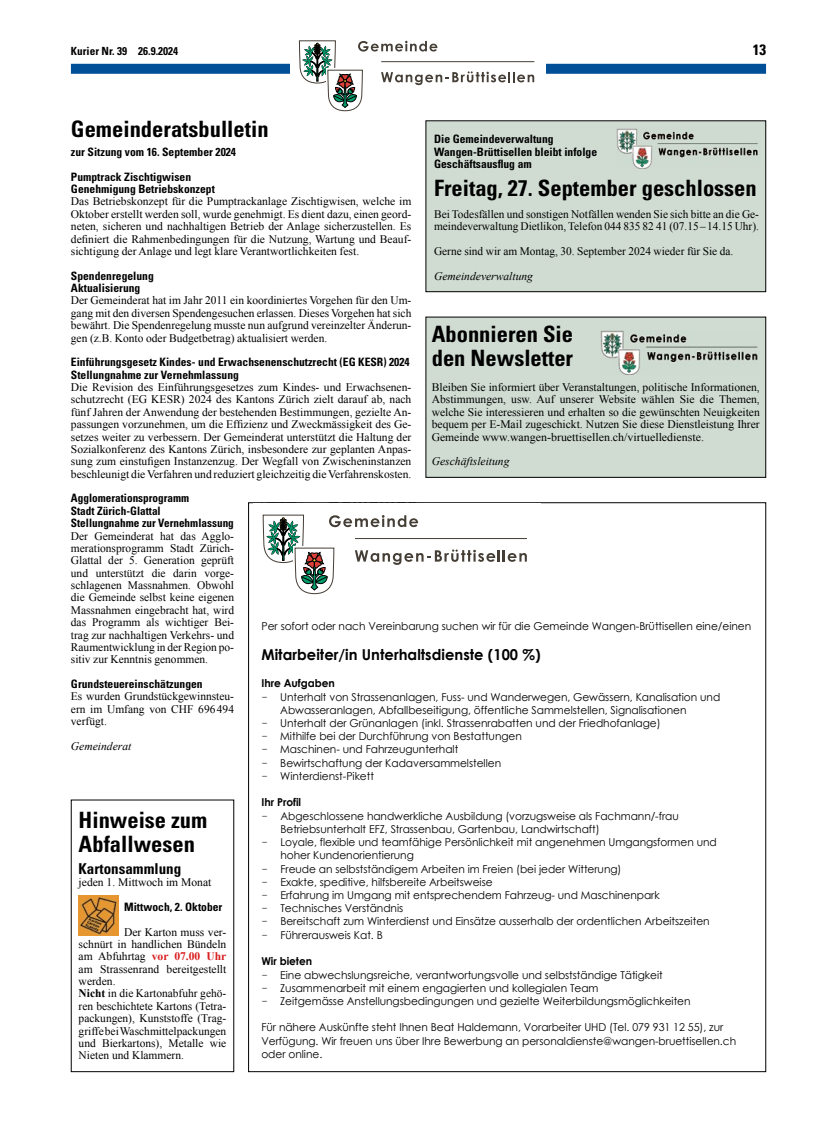
<style>
.page{position:relative;width:837px;height:1134px;background:#fff}
.page>*{position:absolute;margin:0;border:0;box-sizing:border-box;transform-origin:0 0}
.Titel{font:700 condensed 22.5px "Univers LT Pro";color:#000}
.Lead{font:700 condensed 22.5px/24.8px "Univers LT Pro";color:#000}
.Kastentitel_NEU{font:700 condensed 22.5px/23.8px "Univers LT Pro";color:#000}
.t1{font:700 15px "Century Gothic";letter-spacing:.005em;color:#000}
.Kasten_Lauftext_Abfall{font:700 condensed 15px "Univers LT Pro";color:#000}
.Lauftext{font:11.5px/12.4px "Times New Roman";color:#000;text-align:justify}
.Lead-2{font:700 condensed 11.5px/12.4px "Univers LT Pro";color:#000}
.Kasten_Lead_Abfall{font:11.5px/12.4px "Times New Roman";color:#000;text-align:justify}
.LT_kursiv{font:italic 11.5px "Times New Roman";color:#000}
.Lauftext-2{font:italic 11.5px "Times New Roman";color:#000}
.Kasten_Lead_Abfall-2{font:700 condensed 11.5px "Univers LT Pro";color:#000}
.t2{font:700 condensed 11.25px "Univers LT Pro";color:#000}
.t3{font:10.88px/13.2px "Century Gothic";letter-spacing:-.005em;color:#000}
.t4{font:700 10.88px "Century Gothic";letter-spacing:-.005em;color:#000}
.s1{font-family:"Simplified Arabic Fixed"}
.s2{font-weight:700;color:#d81c1e}
.s3{font-weight:700}
</style>
<div class="page">
<div style="left:71px;top:64px;width:694px;height:10px;background:#004f97"></div>
<div style="left:291px;top:30px;width:255px;height:88px;background:#fff"></div>
<svg style="left:298px;top:40px;width:236px;height:71px"></svg>
<div style="left:426px;top:121px;width:339px;height:171px;background:#d0dcd2"></div>
<div style="left:425px;top:120px;width:340px;height:172px;border:1px solid #000"></div>
<img style="left:616px;top:129px;width:144px;height:39px">
<div style="left:426px;top:317px;width:339px;height:160px;background:#d0dcd2"></div>
<div style="left:425px;top:317px;width:340px;height:161px;border:1px solid #000"></div>
<img style="left:600px;top:330px;width:158px;height:44px">
<img style="left:79px;top:895px;width:40px;height:40px">
<svg style="left:262px;top:514px;width:264px;height:80px"></svg>
<p class="t2" style="left:71px;top:44px;width:109px">Kurier Nr. 39 26.9.2024</p>
<h2 class="Kasten_Lauftext_Abfall" style="left:752px;top:41px;width:15px">13</h2>
<p class="Titel" style="left:71px;top:115px;width:199px">Gemeinderatsbulletin</p>
<p class="Lead-2" style="left:71px;top:145px;width:167px">zur Sitzung vom 16. September 2024</p>
<p class="Lead-2" style="left:434px;top:133px;width:121px">Die Gemeindeverwaltung</p>
<p class="Lead-2" style="left:434px;top:145px;width:164px">Wangen-Brüttisellen bleibt infolge<br>Geschäftsausflug am</p>
<p class="Titel" style="left:434px;top:174px;width:324px">Freitag, 27. September geschlossen</p>
<p class="Lauftext" style="left:434px;top:208px;width:326px">Bei Todesfällen und sonstigen Notfällen wenden Sie sich bitte an die Ge&shy;meindeverwaltung Dietlikon, Telefon 044 835 82 41 (07.15–14.15 Uhr).</p>
<p class="Lauftext" style="left:434px;top:245px;width:300px">Gerne sind wir am Montag, 30. September 2024 wieder für Sie da.</p>
<p class="Lauftext-2" style="left:434px;top:268px;width:100px">Gemeindeverwaltung</p>
<p class="Lead-2" style="left:71px;top:170px;width:122px">Pumptrack Zischtigwisen</p>
<p class="Lead-2" style="left:71px;top:183px;width:145px">Genehmigung Betriebskonzept</p>
<p class="Lauftext" style="left:71px;top:195px;width:342px">Das Betriebskonzept für die Pumptrackanlage Zischtigwisen, welche im Oktober erstellt werden soll, wurde genehmigt. Es dient dazu, einen geord&shy;neten, sicheren und nachhaltigen Betrieb der Anlage sicherzustellen. Es definiert die Rahmenbedingungen für die Nutzung, Wartung und Beauf&shy;sichtigung der Anlage und legt klare Verantwortlichkeiten fest.</p>
<p class="Lead-2" style="left:71px;top:269px;width:84px">Spendenregelung</p>
<p class="Lead-2" style="left:71px;top:282px;width:71px">Aktualisierung</p>
<p class="Lauftext" style="left:71px;top:294px;width:342px">Der Gemeinderat hat im Jahr 2011 ein koordiniertes Vorgehen für den Um&shy;gang mit den diversen Spendengesuchen erlassen. Dieses Vorgehen hat sich bewährt. Die Spendenregelung musste nun aufgrund vereinzelter Änderun&shy;gen (z.B. Konto oder Budgetbetrag) aktualisiert werden.</p>
<p class="Lead-2" style="left:71px;top:356px;width:340px">Einführungsgesetz Kindes- und Erwachsenenschutzrecht (EG KESR) 2024</p>
<p class="Lead-2" style="left:71px;top:368px;width:169px">Stellungnahme zur Vernehmlassung</p>
<p class="Lauftext" style="left:71px;top:381px;width:342px">Die Revision des Einführungsgesetzes zum Kindes- und Erwachsenen&shy;schutzrecht (EG KESR) 2024 des Kantons Zürich zielt darauf ab, nach fünf Jahren der Anwendung der bestehenden Bestimmungen, gezielte An&shy;passungen vorzunehmen, um die Effizienz und Zweckmässigkeit des Ge&shy;setzes weiter zu verbessern. Der Gemeinderat unterstützt die Haltung der Sozialkonferenz des Kantons Zürich, insbesondere zur geplanten Anpas&shy;sung zum einstufigen Instanzenzug. Der Wegfall von Zwischeninstanzen beschleunigt die Verfahren und reduziert gleichzeitig die Verfahrenskosten.</p>
<p class="Lead-2" style="left:71px;top:492px;width:120px">Agglomerationsprogramm<br>Stadt Zürich-Glattal</p>
<p class="Lead-2" style="left:71px;top:517px;width:164px">Stellungnahme zur Vernehmlassung</p>
<p class="Lauftext" style="left:71px;top:529px;width:165px">Der Gemeinderat hat das Agglo&shy;merationsprogramm Stadt Zürich-Glattal der 5. Generation geprüft und unterstützt die darin vorge&shy;schlagenen Massnahmen. Obwohl die Gemeinde selbst keine eigenen Massnahmen eingebracht hat, wird das Programm als wichtiger Bei&shy;trag zur nachhaltigen Verkehrs- und Raumentwicklung in der Region po&shy;sitiv zur Kenntnis genommen.</p>
<p class="Lead-2" style="left:71px;top:678px;width:133px">Grundsteuereinschätzungen</p>
<p class="Lauftext" style="left:71px;top:690px;width:164px">Es wurden Grundstückgewinnsteu&shy;ern im Umfang von CHF 696 494 verfügt.</p>
<p class="LT_kursiv" style="left:71px;top:738px;width:62px">Gemeinderat</p>
<p class="Lead" style="left:431px;top:321px;width:143px">Abonnieren Sie den Newsletter</p>
<p class="Lauftext" style="left:431px;top:381px;width:329px">Bleiben Sie informiert über Veranstaltungen, politische Informationen, Abstimmungen, usw. Auf unserer Website wählen Sie die Themen, welche Sie interessieren und erhalten so die gewünschten Neuigkeiten bequem per E-Mail zugeschickt. Nutzen Sie diese Dienstleistung Ihrer Gemeinde www.wangen-bruettisellen.ch/virtuelledienste.</p>
<p class="LT_kursiv" style="left:431px;top:453px;width:79px">Geschäftsleitung</p>
<p class="t3" style="left:261px;top:619px;width:491px">Per sofort oder nach Vereinbarung suchen wir für die Gemeinde Wangen-Brüttisellen eine/einen</p>
<p class="t1" style="left:261px;top:643px;width:280px">Mitarbeiter/in Unterhaltsdienste (100 %)</p>
<p class="t4" style="left:261px;top:675px;width:75px">Ihre Aufgaben</p>
<p class="t3" style="left:280px;top:690px;width:441px;text-indent:-19px"><span class="s1">-</span> Unterhalt von Strassenanlagen, Fuss- und Wanderwegen, Gewässern, Kanalisation und<br>Abwasseranlagen, Abfallbeseitigung, öffentliche Sammelstellen, Signalisationen</p>
<p class="t3" style="left:261px;top:716px;width:400px"><span class="s1">-</span> Unterhalt der Grünanlagen (inkl. Strassenrabatten und der Friedhofanlage)</p>
<p class="t3" style="left:261px;top:729px;width:262px"><span class="s1">-</span> Mithilfe bei der Durchführung von Bestattungen</p>
<p class="t3" style="left:261px;top:743px;width:198px"><span class="s1">-</span> Maschinen- und Fahrzeugunterhalt</p>
<p class="t3" style="left:261px;top:756px;width:241px"><span class="s1">-</span> Bewirtschaftung der Kadaversammelstellen</p>
<p class="t3" style="left:261px;top:769px;width:114px"><span class="s1">-</span> Winterdienst-Pikett</p>
<p class="t4" style="left:261px;top:794px;width:41px">Ihr Profil</p>
<p class="t3" style="left:280px;top:809px;width:400px;text-indent:-19px"><span class="s1">-</span> Abgeschlossene handwerkliche Ausbildung (vorzugsweise als Fachmann/-frau<br>Betriebsunterhalt EFZ, Strassenbau, Gartenbau, Landwirtschaft)</p>
<p class="t3" style="left:280px;top:835px;width:438px;text-indent:-19px"><span class="s1">-</span> Loyale, flexible und teamfähige Persönlichkeit mit angenehmen Umgangsformen und hoher Kundenorientierung</p>
<p class="t3" style="left:261px;top:862px;width:361px"><span class="s1">-</span> Freude an selbstständigem Arbeiten im Freien (bei jeder Witterung)</p>
<p class="t3" style="left:261px;top:875px;width:233px"><span class="s1">-</span> Exakte, speditive, hilfsbereite Arbeitsweise</p>
<p class="t3" style="left:261px;top:888px;width:400px"><span class="s1">-</span> Erfahrung im Umgang mit entsprechendem Fahrzeug- und Maschinenpark</p>
<p class="t3" style="left:261px;top:901px;width:143px"><span class="s1">-</span> Technisches Verständnis</p>
<p class="t3" style="left:261px;top:915px;width:449px"><span class="s1">-</span> Bereitschaft zum Winterdienst und Einsätze ausserhalb der ordentlichen Arbeitszeiten</p>
<p class="t3" style="left:261px;top:928px;width:123px"><span class="s1">-</span> Führerausweis Kat. B</p>
<p class="t4" style="left:261px;top:953px;width:52px">Wir bieten</p>
<p class="t3" style="left:261px;top:968px;width:402px"><span class="s1">-</span> Eine abwechslungsreiche, verantwortungsvolle und selbstständige Tätigkeit</p>
<p class="t3" style="left:261px;top:981px;width:338px"><span class="s1">-</span> Zusammenarbeit mit einem engagierten und kollegialen Team</p>
<p class="t3" style="left:261px;top:994px;width:430px"><span class="s1">-</span> Zeitgemässe Anstellungsbedingungen und gezielte Weiterbildungsmöglichkeiten</p>
<p class="t3" style="left:261px;top:1021px;width:476px">Für nähere Auskünfte steht Ihnen Beat Haldemann, Vorarbeiter UHD (Tel. 079 931 12 55), zur<br>Verfügung. Wir freuen uns über Ihre Bewerbung an personaldienste@wangen-bruettisellen.ch oder online.</p>
<p class="Kastentitel_NEU" style="left:79px;top:808px;width:130px">Hinweise zum<br>Abfallwesen</p>
<p class="Kasten_Lauftext_Abfall" style="left:79px;top:859px;width:104px">Kartonsammlung</p>
<p class="Kasten_Lead_Abfall" style="left:79px;top:876px;width:134px">jeden 1. Mittwoch im Monat</p>
<p class="Kasten_Lead_Abfall-2" style="left:124px;top:900px;width:100px">Mittwoch, 2. Oktober</p>
<p class="Kasten_Lead_Abfall" style="left:79px;top:925px;width:149px;text-indent:45px">Der Karton muss ver&shy;schnürt in handlichen Bündeln am Abfuhrtag <span class="s2">vor 07.00 Uhr </span>am Strassenrand bereitgestellt werden.</p>
<p class="Kasten_Lead_Abfall" style="left:79px;top:987px;width:149px"><span class="s3">Nicht</span> in die Kartonabfuhr gehö&shy;ren beschichtete Kartons (Tetra&shy;packungen), Kunststoffe (Trag&shy;griffe bei Waschmittelpackungen und Bierkartons), Metalle wie Nieten und Klammern.</p>
</div>
